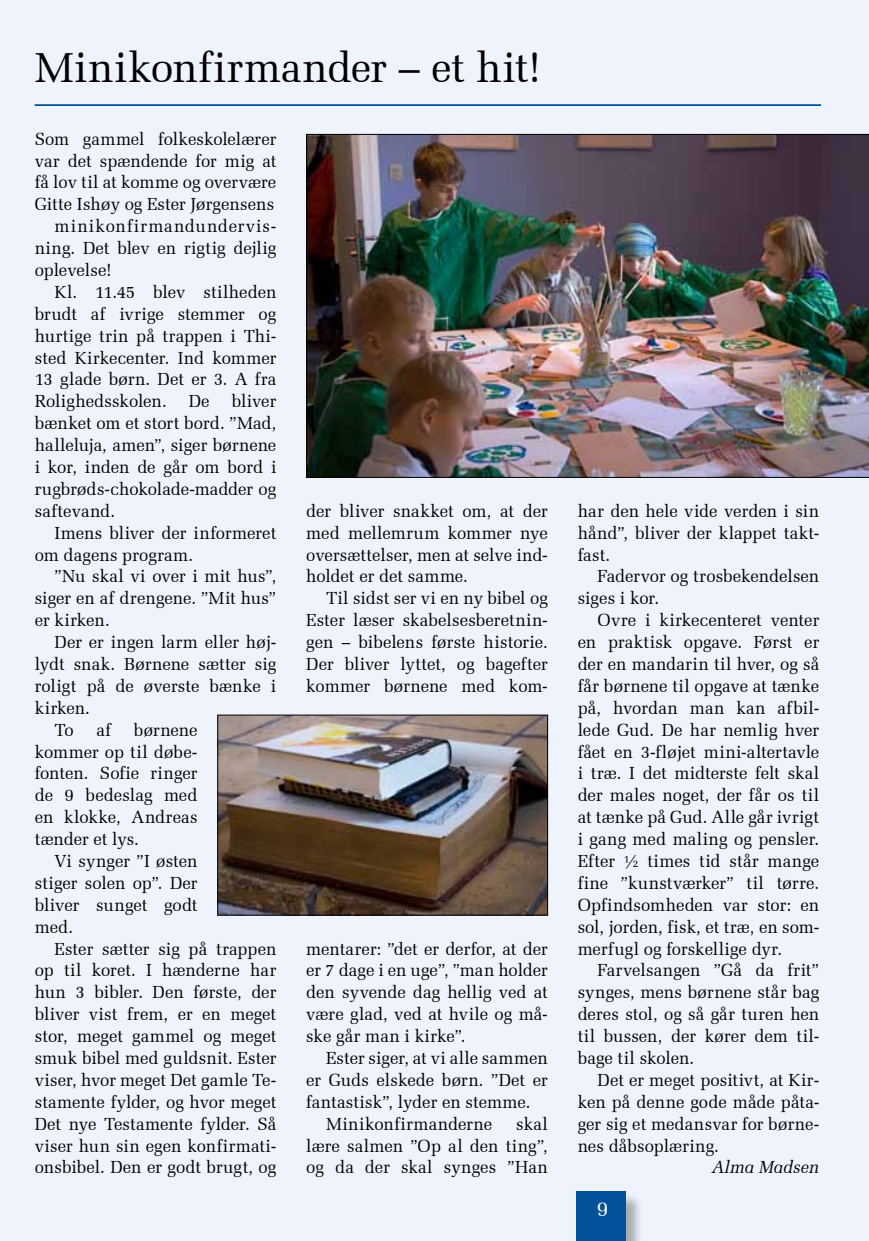
<style>
.page{position:relative;width:869px;height:1241px;background:#fff}
.page>*{position:absolute;margin:0;border:0;box-sizing:border-box;transform-origin:0 0}
.t1{font:42px "Zapf Elliptical 711 BT";letter-spacing:.015em;color:#000}
.t2{font:21px "Zapf Elliptical 711 BT";color:#fff}
.t3{font:17.5px/21.9px "Zapf Elliptical 711 BT";color:#000;text-align:justify}
.t4{font:17.5px "Zapf Elliptical 711 BT";letter-spacing:.065em;color:#000}
.t5{font:17.5px "Zapf Elliptical 711 BT";letter-spacing:.025em;color:#000}
.t6{font:italic 17.5px "Zapf Elliptical 711 BT";color:#000}
</style>
<div class="page">
<div style="left:0;top:0;width:868px;height:1240px;background:#eff3fb"></div>
<hr style="left:35px;top:104px;width:785px;height:2px;background:#02519a">
<img style="left:306px;top:134px;width:562px;height:343px">
<img style="left:219px;top:716px;width:326px;height:197px">
<div style="left:217px;top:714px;width:330px;height:201px;border:1px solid #000"></div>
<div style="left:577px;top:1192px;width:67px;height:48px;background:#000;opacity:.3"></div>
<div style="left:575px;top:1191px;width:50px;height:49px;background:#02519a"></div>
<h1 class="t1" style="left:35px;top:42px;width:508px">Minikonfirmander – et hit!</h1>
<p class="t3" style="left:35px;top:128px;width:243px">Som gammel folkeskolelærer</p>
<p class="t3" style="left:35px;top:149px;width:243px">var det spændende for mig at</p>
<p class="t3" style="left:35px;top:171px;width:243px">få lov til at komme og overvære</p>
<p class="t3" style="left:35px;top:193px;width:241px">Gitte Ishøy og Ester Jørgensens</p>
<p class="t4" style="left:55px;top:216px;width:223px">minikonfirmandundervis-</p>
<p class="t3" style="left:35px;top:237px;width:243px">ning. Det blev en rigtig dejlig</p>
<p class="t3" style="left:35px;top:259px;width:78px">oplevelse!</p>
<p class="t3" style="left:55px;top:281px;width:223px">Kl. 11.45 blev stilheden</p>
<p class="t3" style="left:35px;top:303px;width:243px">brudt af ivrige stemmer og</p>
<p class="t3" style="left:35px;top:324px;width:243px">hurtige trin på trappen i Thi-</p>
<p class="t3" style="left:35px;top:346px;width:243px">sted Kirkecenter. Ind kommer</p>
<p class="t3" style="left:35px;top:368px;width:243px">13 glade børn. Det er 3. A fra</p>
<p class="t3" style="left:35px;top:390px;width:133px">Rolighedsskolen.</p>
<p class="t3" style="left:189px;top:390px;width:22px">De</p>
<p class="t3" style="left:35px;top:390px;width:243px;text-indent:197px">bliver bænket om et stort bord. ”Mad, halleluja, amen”, siger børnene i kor, inden de går om bord i rugbrøds-chokolade-madder og saftevand.</p>
<p class="t3" style="left:35px;top:521px;width:243px;text-indent:20px">Imens bliver der informeret om dagens program.</p>
<p class="t3" style="left:35px;top:565px;width:243px;text-indent:20px">”Nu skal vi over i mit hus”, siger en af drengene. ”Mit hus” er kirken.</p>
<p class="t3" style="left:55px;top:631px;width:223px">Der er ingen larm eller høj-</p>
<p class="t3" style="left:35px;top:653px;width:243px">lydt snak. Børnene sætter sig</p>
<p class="t3" style="left:35px;top:674px;width:243px">roligt på de øverste bænke i</p>
<p class="t3" style="left:35px;top:696px;width:57px">kirken.</p>
<p class="t3" style="left:55px;top:718px;width:21px">To</p>
<p class="t3" style="left:96px;top:718px;width:16px">af</p>
<p class="t3" style="left:35px;top:718px;width:164px;text-indent:99px">børnene kommer op til døbe&shy;fonten. Sofie ringer de 9 bedeslag med en klokke, Andreas tænder et lys.</p>
<p class="t3" style="left:35px;top:849px;width:164px;text-indent:20px">Vi synger ”I østen stiger solen op”. Der bliver sunget godt med.</p>
<p class="t3" style="left:35px;top:937px;width:243px;text-indent:20px">Ester sætter sig på trappen op til koret. I hænderne har hun 3 bibler. Den første, der bliver vist frem, er en meget stor, meget gammel og meget smuk bibel med guldsnit. Ester viser, hvor meget Det gamle Te&shy;stamente fylder, og hvor meget Det nye Testamente fylder. Så viser hun sin egen konfirmati&shy;onsbibel. Den er godt brugt, og</p>
<p class="t3" style="left:306px;top:499px;width:243px">der bliver snakket om, at der med mellemrum kommer nye oversættelser, men at selve ind&shy;holdet er det samme.</p>
<p class="t3" style="left:306px;top:587px;width:243px;text-indent:20px">Til sidst ser vi en ny bibel og Ester læser skabelsesberetnin&shy;gen – bibelens første historie.<br>Der bliver lyttet, og bagefter kommer børnene med kom-</p>
<p class="t3" style="left:306px;top:937px;width:243px">mentarer: ”det er derfor, at der er 7 dage i en uge”, ”man holder den syvende dag hellig ved at være glad, ved at hvile og må&shy;ske går man i kirke”.</p>
<p class="t3" style="left:326px;top:1046px;width:223px">Ester siger, at vi alle sammen</p>
<p class="t3" style="left:306px;top:1068px;width:243px">er Guds elskede børn. ”Det er</p>
<p class="t3" style="left:306px;top:1090px;width:226px">fantastisk”, lyder en stemme.</p>
<p class="t5" style="left:326px;top:1113px;width:167px">Minikonfirmanderne</p>
<p class="t3" style="left:306px;top:1112px;width:243px;text-indent:210px">skal lære salmen ”Op al den ting”, og da der skal synges ”Han</p>
<p class="t3" style="left:577px;top:499px;width:243px">har den hele vide verden i sin hånd”, bliver der klappet takt&shy;fast.</p>
<p class="t3" style="left:577px;top:565px;width:243px;text-indent:20px">Fadervor og trosbekendelsen siges i kor.</p>
<p class="t3" style="left:577px;top:609px;width:243px;text-indent:20px">Ovre i kirkecenteret venter en praktisk opgave. Først er der en mandarin til hver, og så får børnene til opgave at tænke på, hvordan man kan afbil&shy;lede Gud. De har nemlig hver fået en 3-fløjet mini-altertavle i træ. I det midterste felt skal der males noget, der får os til at tænke på Gud. Alle går ivrigt i gang med maling og pensler.<br>Efter ½ times tid står mange fine ”kunstværker” til tørre.<br>Opfindsomheden var stor: en sol, jorden, fisk, et træ, en som&shy;merfugl og forskellige dyr.</p>
<p class="t3" style="left:577px;top:959px;width:243px;text-indent:20px">Farvelsangen ”Gå da frit” synges, mens børnene står bag deres stol, og så går turen hen til bussen, der kører dem til&shy;bage til skolen.</p>
<p class="t3" style="left:577px;top:1068px;width:243px;text-indent:20px">Det er meget positivt, at Kir&shy;ken på denne gode måde påta&shy;ger sig et medansvar for børne&shy;nes dåbsoplæring.</p>
<p class="t6" style="left:712px;top:1156px;width:108px">Alma Madsen</p>
<p class="t2" style="left:596px;top:1196px;width:13px">9</p>
</div>
